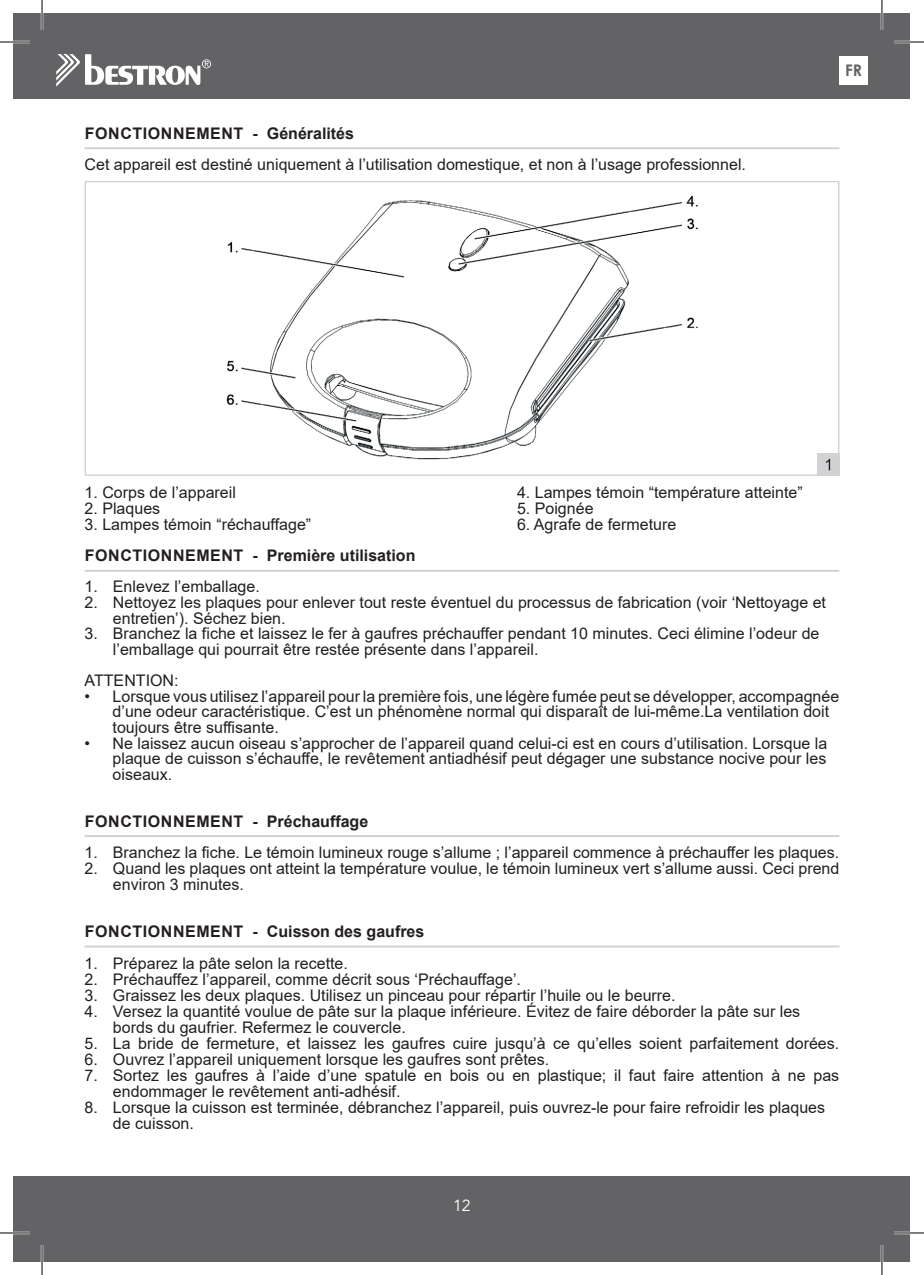
<style>
.page{position:relative;width:924px;height:1275px;background:#fff}
.page>*{position:absolute;margin:0;border:0;box-sizing:border-box;transform-origin:0 0}
.t1{font:16px/15.6px "Arial";color:#231f20}
.t2{font:700 16px "Arial";color:#231f20}
.t3{font:700 16px "Arial";letter-spacing:.02em;color:#231f20}
.t4{font:16px "Avenir LT Std";color:#fff}
.t5{font:700 16px "Century Gothic";color:#636366}
</style>
<div class="page">
<div style="left:14px;top:14px;width:895px;height:85px;background:#636366"></div>
<div style="left:14px;top:1176px;width:895px;height:85px;background:#636366"></div>
<svg style="left:56px;top:54px;width:155px;height:33px"></svg>
<div style="left:839px;top:56px;width:28px;height:29px;background:#fff"></div>
<hr style="left:85px;top:147px;width:754px;height:2px;background:#d1d2d4">
<hr style="left:85px;top:570px;width:754px;height:2px;background:#d1d2d4">
<hr style="left:85px;top:835px;width:754px;height:2px;background:#d1d2d4">
<hr style="left:85px;top:945px;width:754px;height:2px;background:#d1d2d4">
<img style="left:226px;top:195px;width:472px;height:265px">
<div style="left:816px;top:453px;width:23px;height:23px;background:#d1d2d4"></div>
<svg style="left:825px;top:459px;width:4px;height:11px"></svg>
<hr style="left:0;top:41px;width:30px;height:2px;background:#fff">
<hr style="left:893px;top:41px;width:30px;height:2px;background:#fff">
<hr style="left:0;top:1231px;width:30px;height:3px;background:#fff">
<hr style="left:893px;top:1231px;width:30px;height:3px;background:#fff">
<hr style="left:41px;top:0;width:2px;height:30px;background:#fff">
<hr style="left:41px;top:1245px;width:2px;height:30px;background:#fff">
<hr style="left:880px;top:0;width:2px;height:30px;background:#fff">
<hr style="left:880px;top:1245px;width:2px;height:30px;background:#fff">
<hr style="left:0;top:42px;width:30px;height:1px;background:#000">
<hr style="left:893px;top:42px;width:30px;height:1px;background:#000">
<hr style="left:0;top:1232px;width:30px;height:1px;background:#000">
<hr style="left:893px;top:1232px;width:30px;height:1px;background:#000">
<hr style="left:42px;top:0;width:1px;height:30px;background:#000">
<hr style="left:42px;top:1245px;width:1px;height:30px;background:#000">
<hr style="left:881px;top:0;width:1px;height:30px;background:#000">
<hr style="left:881px;top:1245px;width:1px;height:30px;background:#000">
<p class="t3" style="left:85px;top:122px;width:270px">FONCTIONNEMENT - Généralités</p>
<p class="t1" style="left:85px;top:156px;width:662px">Cet appareil est destiné uniquement à l’utilisation domestique, et non à l’usage professionnel.</p>
<p class="t5" style="left:844px;top:58px;width:18px">FR</p>
<p class="t1" style="left:85px;top:484px;width:153px">1. Corps de l’appareil</p>
<p class="t1" style="left:517px;top:484px;width:287px">4. Lampes témoin “température atteinte”</p>
<p class="t1" style="left:85px;top:500px;width:77px">2. Plaques</p>
<p class="t1" style="left:517px;top:500px;width:78px">5. Poignée</p>
<p class="t1" style="left:85px;top:516px;width:228px">3. Lampes témoin “réchauffage”</p>
<p class="t1" style="left:517px;top:516px;width:161px">6. Agrafe de fermeture</p>
<p class="t2" style="left:85px;top:544px;width:332px">FONCTIONNEMENT - Première utilisation</p>
<p class="t1" style="left:85px;top:579px;width:177px">1. Enlevez l’emballage.</p>
<p class="t1" style="left:113px;top:594px;width:714px;text-indent:-28px">2. Nettoyez les plaques pour enlever tout reste éventuel du processus de fabrication (voir ‘Nettoyage et entretien’). Séchez bien.</p>
<p class="t1" style="left:113px;top:626px;width:707px;text-indent:-28px">3. Branchez la fiche et laissez le fer à gaufres préchauffer pendant 10 minutes. Ceci élimine l’odeur de l’emballage qui pourrait être restée présente dans l’appareil.</p>
<p class="t1" style="left:85px;top:672px;width:95px">ATTENTION:</p>
<p class="t1" style="left:113px;top:688px;width:727px;text-indent:-28px">• Lorsque vous utilisez l’appareil pour la première fois, une légère fumée peut se développer, accompagnée d’une odeur caractéristique. C’est un phénomène normal qui disparaît de lui-même.La ventilation doit toujours être suffisante.</p>
<p class="t1" style="left:113px;top:735px;width:716px;text-align:justify;text-indent:-28px">• Ne laissez aucun oiseau s’approcher de l’appareil quand celui-ci est en cours d’utilisation. Lorsque la plaque de cuisson s’échauffe, le revêtement antiadhésif peut dégager une substance nocive pour les oiseaux.</p>
<p class="t3" style="left:85px;top:809px;width:285px">FONCTIONNEMENT - Préchauffage</p>
<p class="t1" style="left:85px;top:844px;width:755px">1. Branchez la fiche. Le témoin lumineux rouge s’allume ; l’appareil commence à préchauffer les plaques.</p>
<p class="t1" style="left:113px;top:860px;width:727px;text-indent:-28px">2. Quand les plaques ont atteint la température voulue, le témoin lumineux vert s’allume aussi. Ceci prend environ 3 minutes.</p>
<p class="t2" style="left:85px;top:920px;width:341px">FONCTIONNEMENT - Cuisson des gaufres</p>
<p class="t1" style="left:85px;top:955px;width:265px">1. Préparez la pâte selon la recette.</p>
<p class="t1" style="left:85px;top:971px;width:437px">2. Préchauffez l’appareil, comme décrit sous ‘Préchauffage’.</p>
<p class="t1" style="left:85px;top:987px;width:592px">3. Graissez les deux plaques. Utilisez un pinceau pour répartir l’huile ou le beurre.</p>
<p class="t1" style="left:113px;top:1003px;width:688px;text-indent:-28px">4. Versez la quantité voulue de pâte sur la plaque inférieure. Évitez de faire déborder la pâte sur les bords du gaufrier. Refermez le couvercle.</p>
<p class="t1" style="left:85px;top:1035px;width:755px">5. La bride de fermeture, et laissez les gaufres cuire jusqu’à ce qu’elles soient parfaitement dorées.</p>
<p class="t1" style="left:85px;top:1051px;width:466px">6. Ouvrez l’appareil uniquement lorsque les gaufres sont prêtes.</p>
<p class="t1" style="left:113px;top:1067px;width:727px;text-indent:-28px">7. Sortez les gaufres à l’aide d’une spatule en bois ou en plastique; il faut faire attention à ne pas endommager le revêtement anti-adhésif.</p>
<p class="t1" style="left:113px;top:1099px;width:713px;text-indent:-28px">8. Lorsque la cuisson est terminée, débranchez l’appareil, puis ouvrez-le pour faire refroidir les plaques de cuisson.</p>
<p class="t4" style="left:453px;top:1196px;width:19px">12</p>
</div>
